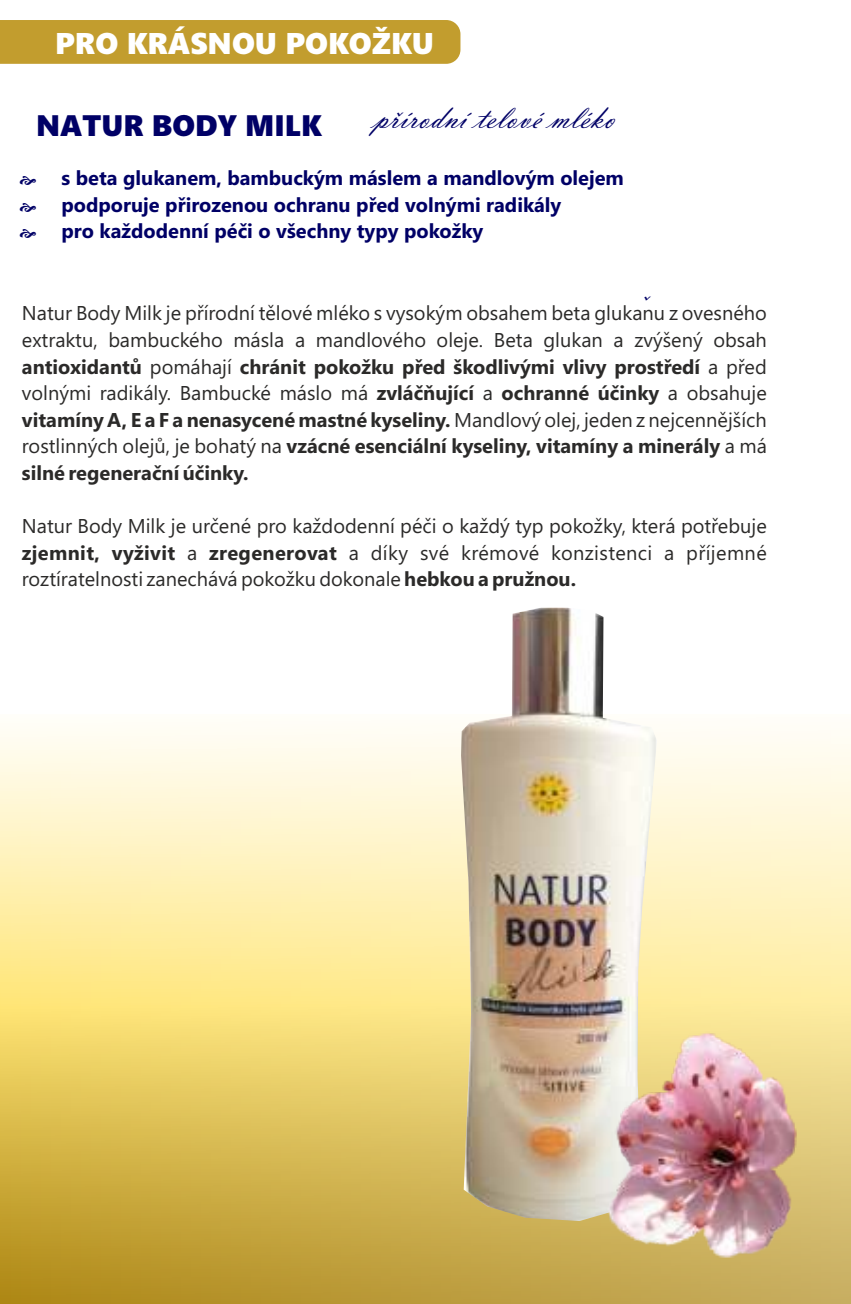
<style>
.page{position:relative;width:851px;height:1304px;background:#fff}
.page>*{position:absolute;margin:0;border:0;box-sizing:border-box;transform-origin:0 0}
.t1{font:35px "Vladimir Script";color:#006}
.t2{font:30px "Segoe UI Black";color:#fff}
.t3{font:29.75px "Segoe UI Black";color:#006}
.t4{font:italic 23px "Lucida Calligraphy";color:#006}
.t5{font:20px/26.5px "Segoe UI";color:#2b2a29;text-align:justify}
.t6{font:700 20px/26.5px "Segoe UI";color:#006}
.s1{font-weight:700}
</style>
<div class="page">
<svg style="left:0;top:727px;width:850px;height:577px;background:#ebd78d"></svg>
<img style="left:461px;top:608px;width:196px;height:613px">
<div style="left:0;top:20px;width:460px;height:44px;background:#c29d2e"></div>
<img style="left:583px;top:1029px;width:237px;height:237px">
<h2 class="t2" style="left:55px;top:32px;width:380px">PRO KRÁSNOU POKOŽKU</h2>
<h3 class="t3" style="left:36px;top:114px;width:287px">NATUR BODY MILK</h3>
<h1 class="t1" style="left:374px;top:107px;width:242px">prírodní telové mléko</h1>
<p class="t4" style="left:390px;top:111px;width:15px">ˇ</p>
<p class="t6" style="left:61px;top:167px;width:563px">s beta glukanem, bambuckým máslem a mandlovým olejem podporuje přirozenou ochranu před volnými radikály<br>pro každodenní péči o všechny typy pokožky</p>
<p class="t4" style="left:637px;top:295px;width:15px">ˇ</p>
<p class="t5" style="left:22px;top:302px;width:746px">Natur Body Milk je přírodní tělové mléko s vysokým obsahem beta glukanu z ovesného extraktu, bambuckého másla a mandlového oleje. Beta glukan a zvýšený obsah <span class="s1">antioxidantů</span> pomáhají <span class="s1">chránit pokožku před škodlivými vlivy prostředí</span> a před volnými radikály. Bambucké máslo má <span class="s1">zvláčňující</span> a <span class="s1">ochranné účinky</span> a obsahuje <span class="s1">vitamíny A, E a F a nenasycené mastné kyseliny.</span> Mandlový olej, jeden z nejcennějších rostlinných olejů, je bohatý na <span class="s1">vzácné esenciální kyseliny, vitamíny a minerály</span> a má <span class="s1">silné regenerační účinky.</span></p>
<p class="t5" style="left:22px;top:515px;width:746px">Natur Body Milk je určené pro každodenní péči o každý typ pokožky, která potřebuje <span class="s1">zjemnit, vyživit</span> a <span class="s1">zregenerovat</span> a díky své krémové konzistenci a příjemné roztíratelnosti zanechává pokožku dokonale <span class="s1">hebkou a pružnou.</span></p>
</div>
